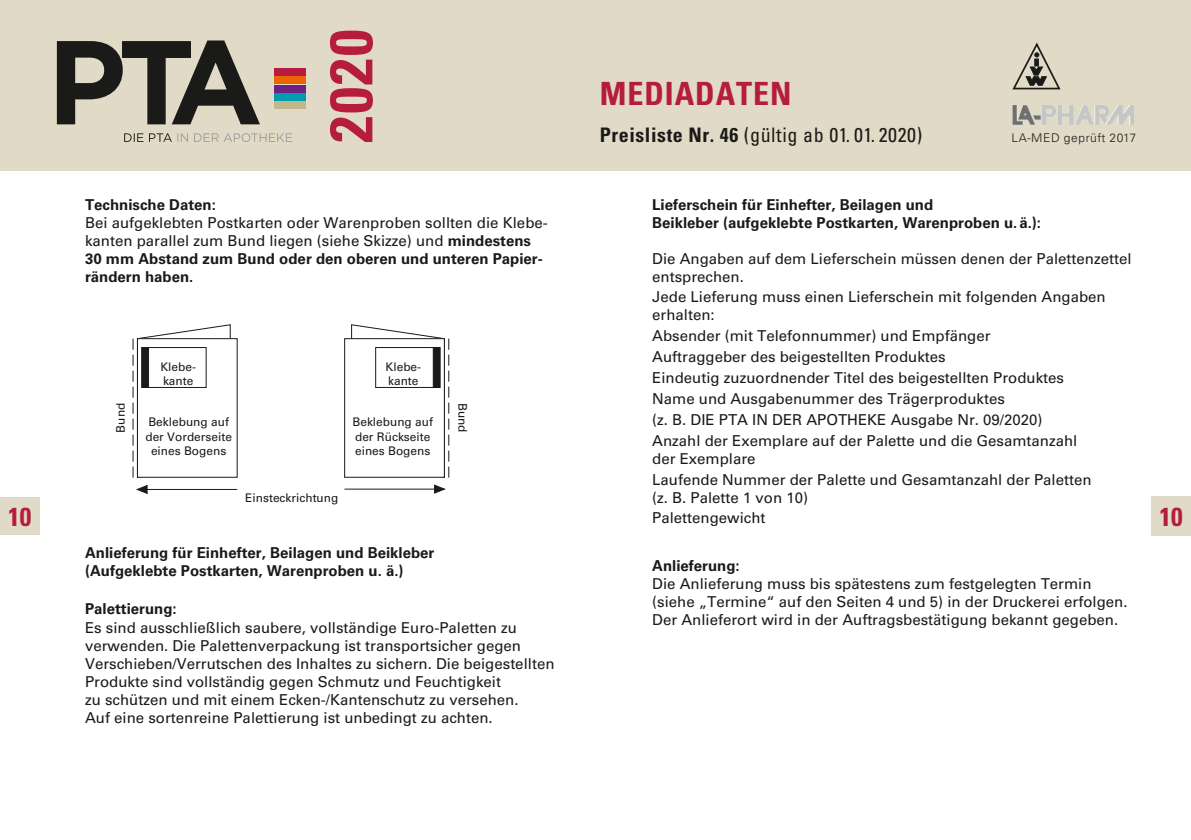
<style>
.page{position:relative;width:1191px;height:840px;background:#fff}
.page>*{position:absolute;margin:0;border:0;box-sizing:border-box;transform-origin:0 0}
.t1{font:700 condensed 60px "Univers LT Std";color:#b61c3e}
.t2{font:700 condensed 32px "Univers LT Std";letter-spacing:.03em;color:#b61c3e}
.t3{font:700 condensed 26px "Univers LT Std";color:#b61c3e}
.t4{font:condensed 20px "Univers LT Std";letter-spacing:.03em;color:#1a1a18}
.t5{font:15px/18px "Univers LT Std";color:#1a1a18}
.t6{font:700 15px/18px "Univers LT Std";color:#1a1a18}
.t7{font:300 12px "Univers LT Std";letter-spacing:.05em;color:#1a1a18}
.t8{font:11.8px/14.2px "Univers LT Std";color:#1a1a18}
.s1{font-weight:700}
</style>
<div class="page">
<div style="left:0;top:497px;width:40px;height:37px;background:#e0dac6"></div>
<div style="left:1151px;top:496px;width:40px;height:40px;background:#e0dac6"></div>
<div style="left:0;top:0;width:1191px;height:170px;background:#e0dac6"></div>
<div style="left:275px;top:68px;width:31px;height:7px;background:#b61c3e"></div>
<div style="left:275px;top:77px;width:31px;height:7px;background:#ec6502"></div>
<div style="left:275px;top:85px;width:31px;height:7px;background:#6f2082"></div>
<div style="left:275px;top:93px;width:31px;height:7px;background:#009bac"></div>
<div style="left:275px;top:102px;width:31px;height:7px;background:#c1b68c"></div>
<svg style="left:124px;top:133px;width:168px;height:9px"></svg>
<svg style="left:57px;top:41px;width:203px;height:83px"></svg>
<svg style="left:1012px;top:42px;width:49px;height:48px"></svg>
<img style="left:1105px;top:105px;width:24px;height:20px">
<svg style="left:133px;top:324px;width:97px;height:153px"></svg>
<div style="left:344px;top:338px;width:100px;height:139px;background:#fff;border:1px solid #1a1a18"></div>
<svg style="left:351px;top:324px;width:98px;height:153px"></svg>
<hr style="left:137px;top:489px;width:100px;height:1px;background:#1a1a18">
<svg style="left:137px;top:485px;width:10px;height:8px"></svg>
<hr style="left:344px;top:488px;width:100px;height:1px;background:#1a1a18">
<svg style="left:434px;top:484px;width:11px;height:9px"></svg>
<h1 class="t1" style="left:314px;top:143px;width:115px;rotate:-90deg">2020</h1>
<h2 class="t2" style="left:600px;top:73px;width:193px">MEDIADATEN</h2>
<h3 class="t4" style="left:600px;top:122px;width:324px"><span class="s1">Preisliste Nr. 46</span> (gültig ab 01. 01. 2020)</h3>
<p class="t7" style="left:1011px;top:130px;width:126px">LA-MED geprüft 2017</p>
<p class="t6" style="left:652px;top:195px;width:390px">Lieferschein für Einhefter, Beilagen und<br>Beikleber (aufgeklebte Postkarten, Warenproben u.ä.):</p>
<p class="t5" style="left:652px;top:249px;width:481px">Die Angaben auf dem Lieferschein müssen denen der Palettenzettel entsprechen.</p>
<p class="t5" style="left:652px;top:288px;width:455px">Jede Lieferung muss einen Lieferschein mit folgenden Angaben erhalten:</p>
<p class="t5" style="left:652px;top:325px;width:427px;line-height:20.8px">Absender (mit Telefonnummer) und Empfänger Auftraggeber des beigestellten Produktes<br>Eindeutig zuzuordnender Titel des beigestellten Produktes Name und Ausgabenummer des Trägerproduktes<br>(z. B. DIE PTA IN DER APOTHEKE Ausgabe Nr. 09/2020)<br>Anzahl der Exemplare auf der Palette und die Gesamtanzahl</p>
<p class="t5" style="left:652px;top:448px;width:441px;line-height:20.8px">der Exemplare<br>Laufende Nummer der Palette und Gesamtanzahl der Paletten</p>
<p class="t5" style="left:652px;top:486px;width:157px;line-height:20.8px">(z. B. Palette 1 von 10)<br>Palettengewicht</p>
<p class="t6" style="left:652px;top:556px;width:89px">Anlieferung:</p>
<p class="t5" style="left:652px;top:574px;width:477px">Die Anlieferung muss bis spätestens zum festgelegten Termin (siehe „Termine“ auf den Seiten 4 und 5) in der Druckerei erfolgen.<br>Der Anlieferort wird in der Auftragsbestätigung bekannt gegeben.</p>
<p class="t6" style="left:85px;top:195px;width:132px">Technische Daten:</p>
<p class="t5" style="left:85px;top:213px;width:464px">Bei aufgeklebten Postkarten oder Warenproben sollten die Klebe&shy;kanten parallel zum Bund liegen (siehe Skizze) und <span class="s1">mindestens 30 mm Abstand zum Bund oder den oberen und unteren Papier&shy;rändern haben.</span></p>
<p class="t8" style="left:160px;top:359px;width:37px">Klebe&shy;kante</p>
<p class="t8" style="left:385px;top:359px;width:37px">Klebe&shy;kante</p>
<p class="t8" style="left:114px;top:432px;width:31px;rotate:-90deg">Bund</p>
<p class="t8" style="left:470px;top:402px;width:31px;rotate:90deg">Bund</p>
<p class="t8" style="left:145px;top:415px;width:88px;text-align:center">Beklebung auf der Vorderseite eines Bogens</p>
<p class="t8" style="left:352px;top:415px;width:82px">Beklebung auf der Rückseite eines Bogens</p>
<p class="t8" style="left:245px;top:490px;width:95px">Einsteckrichtung</p>
<h3 class="t3" style="left:8px;top:500px;width:25px">10</h3>
<h3 class="t3" style="left:1159px;top:500px;width:25px">10</h3>
<p class="t6" style="left:85px;top:543px;width:351px">Anlieferung für Einhefter, Beilagen und Beikleber (Aufgeklebte Postkarten, Warenproben u. ä.)</p>
<p class="t6" style="left:85px;top:600px;width:93px">Palettierung:</p>
<p class="t5" style="left:85px;top:618px;width:471px">Es sind ausschließlich saubere, vollständige Euro-Paletten zu verwenden. Die Palettenverpackung ist transportsicher gegen Verschieben/Verrutschen des Inhaltes zu sichern. Die beigestellten Produkte sind vollständig gegen Schmutz und Feuchtigkeit<br>zu schützen und mit einem Ecken-/Kantenschutz zu versehen.<br>Auf eine sortenreine Palettierung ist unbedingt zu achten.</p>
</div>
